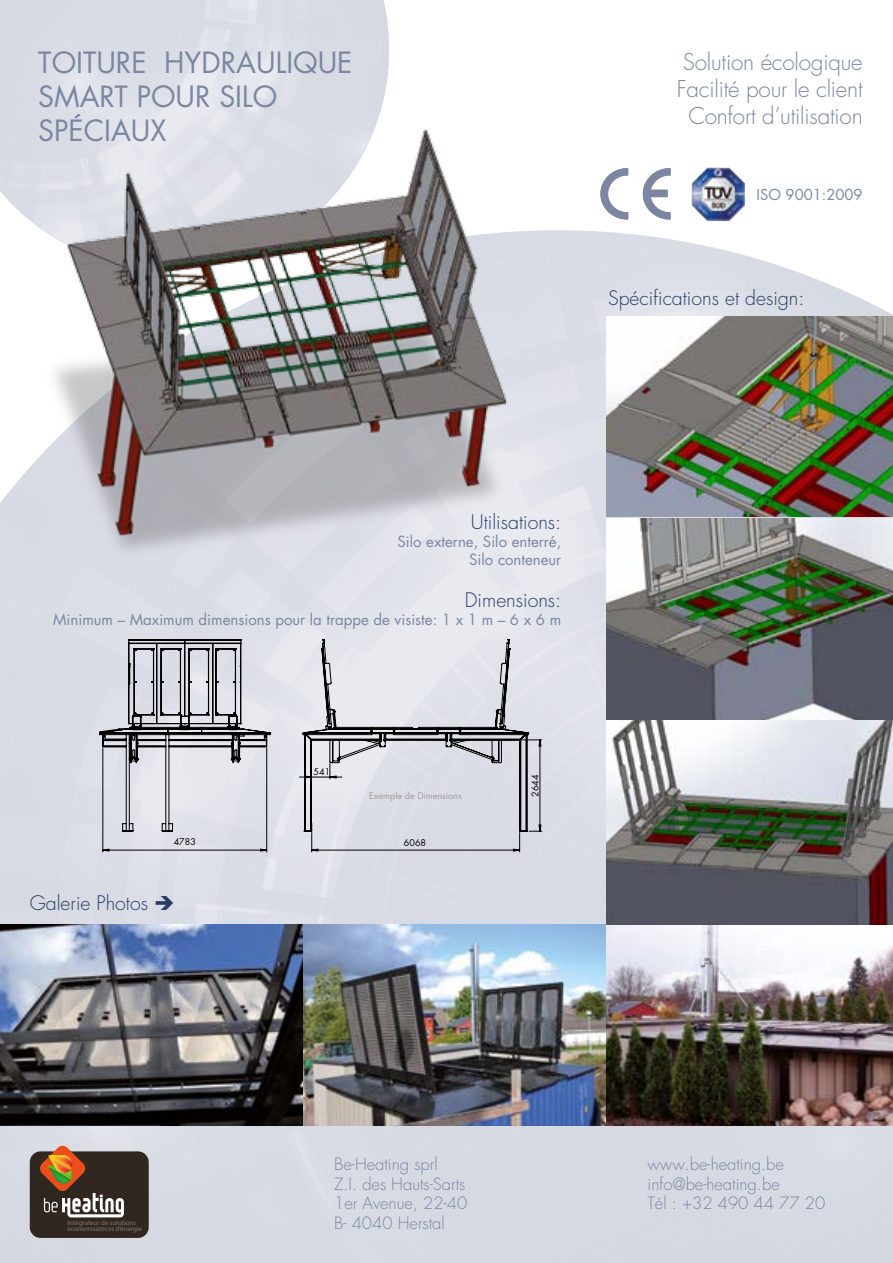
<style>
.page{position:relative;width:893px;height:1263px;background:#fff}
.page>*{position:absolute;margin:0;border:0;box-sizing:border-box;transform-origin:0 0}
.t1{font:28.5px/34.2px "Futura CE";color:#7c86a1}
.t2{font:22.5px/27px "Futura CE Light";letter-spacing:-.01em;color:#7c86a1;text-align:center}
.t3{font:300 19.5px "Futura CE";color:#273d65}
.t4{font:16.5px/19.8px "Futura CE Light";color:#7c86a1}
.t5{font:15px/18px "Futura CE";color:#7c86a1;text-align:right}
.t6{font:14.7px "Futura CE";color:#7c86a1}
.t7{font:9px "Futura CE";color:#9d9d9c}
.t8{font:9px "Futura CE";color:#000}
.t9{font:condensed 6.9px/6.1px "Frutiger";color:#817871}
</style>
<div class="page">
<img style="left:0;top:230px;width:893px;height:1033px">
<img style="left:0;top:924px;width:893px;height:201px">
<img style="left:607px;top:316px;width:286px;height:608px">
<svg style="left:600px;top:168px;width:71px;height:51px"></svg>
<img style="left:691px;top:168px;width:54px;height:53px">
<img style="left:17px;top:114px;width:526px;height:488px">
<svg style="left:529px;top:740px;width:13px;height:112px"></svg>
<svg style="left:99px;top:639px;width:430px;height:237px"></svg>
<div style="left:30px;top:1151px;width:119px;height:87px;background:#2f2720;border-radius:11px"></div>
<svg style="left:39px;top:1146px;width:85px;height:71px"></svg>
<h1 class="t1" style="left:38px;top:46px;width:316px">Toiture hydraulique<br>SMAR</h1>
<h1 class="t1" style="left:38px;top:80px;width:241px;text-indent:76px">T pour silo spéciaux</h1>
<h2 class="t2" style="left:677px;top:49px;width:187px">Solution écologique<br>Facilité pour le client<br>Confort d’utilisation</h2>
<p class="t6" style="left:757px;top:186px;width:9px">ISO</p>
<p class="t6" style="left:786px;top:186px;width:79px">9001:2009</p>
<p class="t3" style="left:608px;top:287px;width:198px">Spécifications et design:</p>
<p class="t3" style="left:471px;top:511px;width:92px">Utilisations:</p>
<p class="t5" style="left:397px;top:533px;width:165px">Silo externe, Silo enterré,<br>Silo conteneur</p>
<p class="t3" style="left:465px;top:588px;width:98px">Dimensions:</p>
<p class="t5" style="left:53px;top:611px;width:510px">Minimum – Maximum dimensions pour la trappe de visiste: 1 x 1 m – 6 x 6 m</p>
<p class="t8" style="left:174px;top:836px;width:24px">4783</p>
<p class="t3" style="left:30px;top:891px;width:147px">Galerie Photos ➔</p>
<p class="t8" style="left:314px;top:766px;width:18px">541</p>
<p class="t7" style="left:369px;top:790px;width:94px">Exemple de Dimensions</p>
<p class="t8" style="left:404px;top:837px;width:24px">6068</p>
<p class="t8" style="left:530px;top:797px;width:24px;rotate:-90deg">2644</p>
<p class="t9" style="left:67px;top:1219px;width:76px">Intégrateur de solutions économisatrices d’énergie</p>
<p class="t4" style="left:334px;top:1155px;width:135px">Be-Heating sprl<br>Z.I. des Hauts-Sarts<br>1er Avenue, 22-40<br>B- 4040 Herstal</p>
<p class="t4" style="left:648px;top:1155px;width:179px">www.be-heating.be info@be-heating.be<br>Tél : +32 490 44 77 20</p>
</div>
